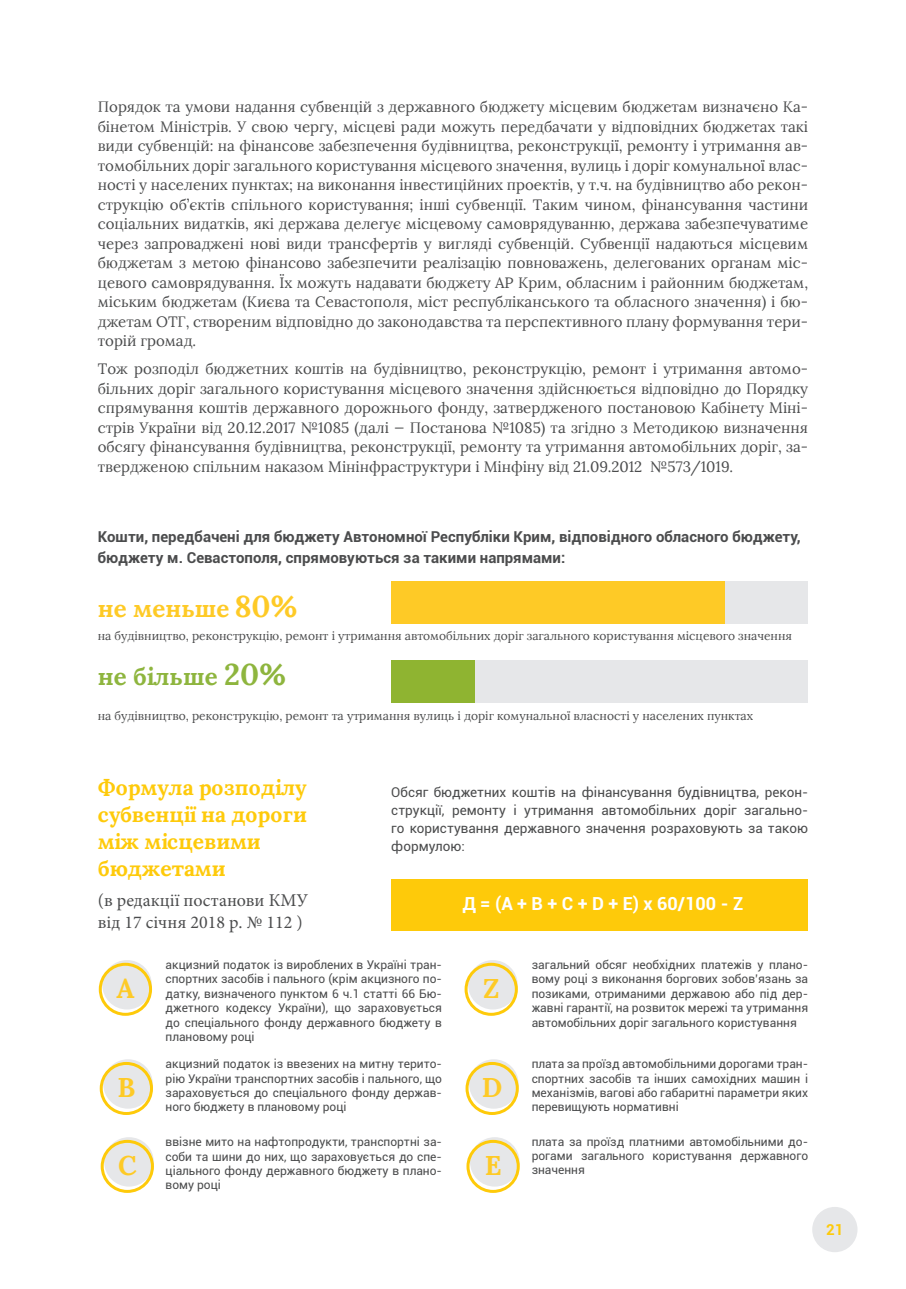
<style>
.page{position:relative;width:906px;height:1289px;background:#fff}
.page>*{position:absolute;margin:0;border:0;box-sizing:border-box;transform-origin:0 0}
.Текст_основной{font:700 27px "Lora";color:#feca26}
.Текст_основной-2{font:700 24px "Lora";color:#feca26}
.Текст_основной-3{font:700 24px "Lora";color:#8eb53e}
.ПОдзаголовок_3{font:700 21px/27px "Lora";color:#feca0a}
.ПОдзаголовок_3-2{font:18px/21.6px "Minion Pro";color:#4b4c4d}
.Подзаголовок_2{font:700 18px "Roboto";color:#fff}
.Текст_основной-4{font:15px/19.5px "Lora";color:#4b4c4d;text-align:justify}
.Подзаголовок_2-2{font:700 15px/21px "Roboto";color:#4b4c4d}
.t1{font:700 15px "Roboto";color:#feca0a}
.Текст_основной-5{font:13.5px/18px "Roboto";color:#4b4c4d;text-align:justify}
.Подзаголовок_2-3{font:12px/14.4px "Roboto";color:#4b4c4d;text-align:justify}
.Текст_основной-6{font:12px "Lora";color:#4b4c4d}
.s1{font-size:30px}
</style>
<div class="page">
<div style="left:812px;top:1206px;width:45px;height:46px;background:#e6e7e9;border-radius:50%"></div>
<div style="left:102px;top:960px;width:50px;height:49px;background:#e6e7e9;border-radius:50%"></div>
<div style="left:99px;top:962px;width:53px;height:53px;border:3px solid #feca0a;border-radius:50%"></div>
<div style="left:391px;top:581px;width:417px;height:42px;background:#e6e7e9"></div>
<div style="left:391px;top:581px;width:334px;height:42px;background:#feca26"></div>
<div style="left:391px;top:660px;width:417px;height:42px;background:#e6e7e9"></div>
<div style="left:391px;top:660px;width:84px;height:42px;background:#8fb431"></div>
<div style="left:391px;top:879px;width:417px;height:51px;background:#feca0a"></div>
<div style="left:103px;top:1059px;width:50px;height:49px;background:#e6e7e9;border-radius:50%"></div>
<div style="left:100px;top:1061px;width:53px;height:53px;border:3px solid #feca0a;border-radius:50%"></div>
<div style="left:104px;top:1137px;width:50px;height:49px;background:#e6e7e9;border-radius:50%"></div>
<div style="left:101px;top:1139px;width:53px;height:53px;border:3px solid #feca0a;border-radius:50%"></div>
<div style="left:468px;top:960px;width:50px;height:49px;background:#e6e7e9;border-radius:50%"></div>
<div style="left:464px;top:962px;width:54px;height:53px;border:3px solid #feca0a;border-radius:50%"></div>
<div style="left:469px;top:1059px;width:49px;height:49px;background:#e6e7e9;border-radius:50%"></div>
<div style="left:465px;top:1061px;width:54px;height:53px;border:3px solid #feca0a;border-radius:50%"></div>
<div style="left:470px;top:1137px;width:49px;height:49px;background:#e6e7e9;border-radius:50%"></div>
<div style="left:466px;top:1139px;width:54px;height:53px;border:3px solid #feca0a;border-radius:50%"></div>
<p class="Текст_основной-4" style="left:98px;top:97px;width:712px">Порядок та умови надання субвенцій з державного бюджету місцевим бюджетам визначєно Ка&shy;бінетом Міністрів. У свою чергу, місцеві ради можуть передбачати у відповідних бюджетах такі види субвенцій: на фінансове забезпечення будівництва, реконструкції, ремонту і утримання ав&shy;томобільних доріг загального користування місцевого значення, вулиць і доріг комунальної влас&shy;ності у населених пунктах; на виконання інвестиційних проектів, у т.ч. на будівництво або рекон&shy;струкцію об’єктів спільного користування; інші субвенції. Таким чином, фінансування частини соціальних видатків, які держава делегує місцевому самоврядуванню, держава забезпечуватиме через запроваджені нові види трансфертів у вигляді субвенцій. Субвенції надаються місцевим бюджетам з метою фінансово забезпечити реалізацію повноважень, делегованих органам міс&shy;цевого самоврядування. Їх можуть надавати бюджету АР Крим, обласним і районним бюджетам, міським бюджетам (Києва та Севастополя, міст республіканського та обласного значення) і бю&shy;джетам ОТГ, створеним відповідно до законодавства та перспективного плану формування тери&shy;торій громад.</p>
<p class="Текст_основной-4" style="left:98px;top:359px;width:712px">Тож розподіл бюджетних коштів на будівництво, реконструкцію, ремонт і утримання автомо&shy;більних доріг загального користування місцевого значення здійснюється відповідно до Порядку спрямування коштів державного дорожнього фонду, затвердженого постановою Кабінету Міні&shy;стрів України від 20.12.2017 №1085 (далі — Постанова №1085) та згідно з Методикою визначення обсягу фінансування будівництва, реконструкції, ремонту та утримання автомобільних доріг, за&shy;твердженою спільним наказом Мінінфраструктури і Мінфіну від 21.09.2012 №573/1019.</p>
<p class="Подзаголовок_2-2" style="left:98px;top:525px;width:704px">Кошти, передбачені для бюджету Автономної Республіки Крим, відповідного обласного бюджету, бюджету м. Севастополя, спрямовуються за такими напрямами:</p>
<p class="Текст_основной-2" style="left:98px;top:593px;width:201px">не меньше <span class="s1">80%</span></p>
<p class="Текст_основной-6" style="left:98px;top:628px;width:695px">на будівництво, реконструкцію, ремонт і утримання автомобільних доріг загального користування місцевого значення</p>
<p class="Текст_основной-3" style="left:98px;top:661px;width:190px">не більше <span class="s1">20%</span></p>
<p class="Текст_основной-6" style="left:98px;top:708px;width:657px">на будівництво, реконструкцію, ремонт та утримання вулиць і доріг комунальної власності у населених пунктах</p>
<p class="ПОдзаголовок_3" style="left:98px;top:774px;width:211px">Формула розподілу субвенції на дороги між місцевими бюджетами</p>
<p class="ПОдзаголовок_3-2" style="left:98px;top:889px;width:212px">(в редакції постанови КМУ від 17 січня 2018 р. № 112 )</p>
<p class="Подзаголовок_2" style="left:463px;top:891px;width:282px">Д = (А + B + C + D + E) х 60/100 - Z</p>
<p class="Текст_основной-5" style="left:391px;top:782px;width:418px">Обсяг бюджетних коштів на фінансування будівництва, рекон&shy;струкції, ремонту і утримання автомобільних доріг загально&shy;го користування державного значення розраховують за такою формулою:</p>
<p class="Текст_основной" style="left:116px;top:970px;width:20px">A</p>
<p class="Подзаголовок_2-3" style="left:165px;top:957px;width:278px">акцизний податок із вироблених в Україні тран&shy;спортних засобів і пального (крім акцизного по&shy;датку, визначеного пунктом 6 ч.1 статті 66 Бю&shy;джетного кодексу України), що зараховується до спеціального фонду державного бюджету в плановому році</p>
<p class="Текст_основной" style="left:483px;top:970px;width:18px">Z</p>
<p class="Подзаголовок_2-3" style="left:531px;top:957px;width:278px">загальний обсяг необхідних платежів у плано&shy;вому році з виконання боргових зобов’язань за позиками, отриманими державою або під дер&shy;жавні гарантії, на розвиток мережі та утримання автомобільних доріг загального користування</p>
<p class="Текст_основной" style="left:117px;top:1069px;width:19px">B</p>
<p class="Подзаголовок_2-3" style="left:165px;top:1056px;width:278px">акцизний податок із ввезених на митну терито&shy;рію України транспортних засобів і пального, що зараховується до спеціального фонду держав&shy;ного бюджету в плановому році</p>
<p class="Текст_основной" style="left:482px;top:1069px;width:22px">D</p>
<p class="Подзаголовок_2-3" style="left:531px;top:1056px;width:278px">плата за проїзд автомобільними дорогами тран&shy;спортних засобів та інших самохідних машин і механізмів, вагові або габаритні параметри яких перевищують нормативні</p>
<p class="Текст_основной" style="left:118px;top:1147px;width:20px">C</p>
<p class="Подзаголовок_2-3" style="left:165px;top:1134px;width:278px">ввізне мито на нафтопродукти, транспортні за&shy;соби та шини до них, що зараховується до спе&shy;ціального фонду державного бюджету в плано&shy;вому році</p>
<p class="Текст_основной" style="left:485px;top:1147px;width:18px">E</p>
<p class="Подзаголовок_2-3" style="left:531px;top:1133px;width:278px">плата за проїзд платними автомобільними до&shy;рогами загального користування державного значення</p>
<p class="t1" style="left:826px;top:1218px;width:19px">21</p>
</div>
